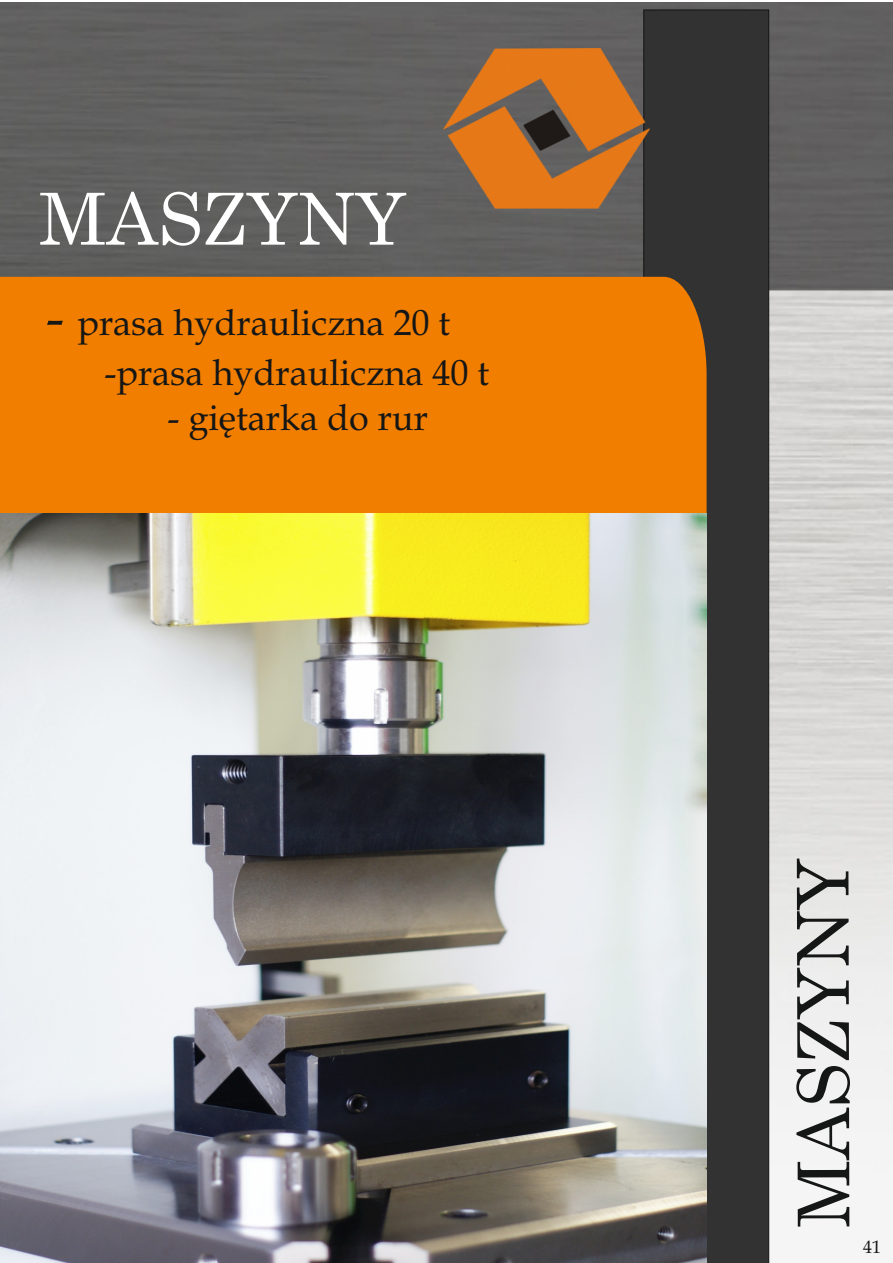
<style>
.page{position:relative;width:893px;height:1263px;background:#fff}
.page>*{position:absolute;margin:0;border:0;box-sizing:border-box;transform-origin:0 0}
.t1{font:71.85px "Century";color:#fff}
.t2{font:71.4px "Century";color:#151616}
.t3{font:36px/49.8px "Book Antiqua";color:#151616}
.t4{font:18px "Book Antiqua";color:#151616}
.s1{font-size:54px}
</style>
<div class="page">
<img style="left:0;top:2px;width:893px;height:1171px">
<div style="left:643px;top:9px;width:127px;height:1254px;background:#323232"></div>
<div style="left:0;top:277px;width:707px;height:236px;background:#f27e00"></div>
<img style="left:443px;top:48px;width:206px;height:160px">
<img style="left:0;top:513px;width:707px;height:750px">
<h1 class="t1" style="left:39px;top:191px;width:368px">MASZYNY</h1>
<p class="t3" style="left:104px;top:302px;width:386px;text-indent:-59px"><span class="s1">-</span> prasa hydrauliczna 20 t -prasa hydrauliczna 40 t</p>
<p class="t3" style="left:167px;top:397px;width:262px">- giętarka do rur</p>
<h2 class="t2" style="left:796px;top:1228px;width:370px;rotate:-90deg">MASZYNY</h2>
<p class="t4" style="left:863px;top:1239px;width:19px">41</p>
</div>
